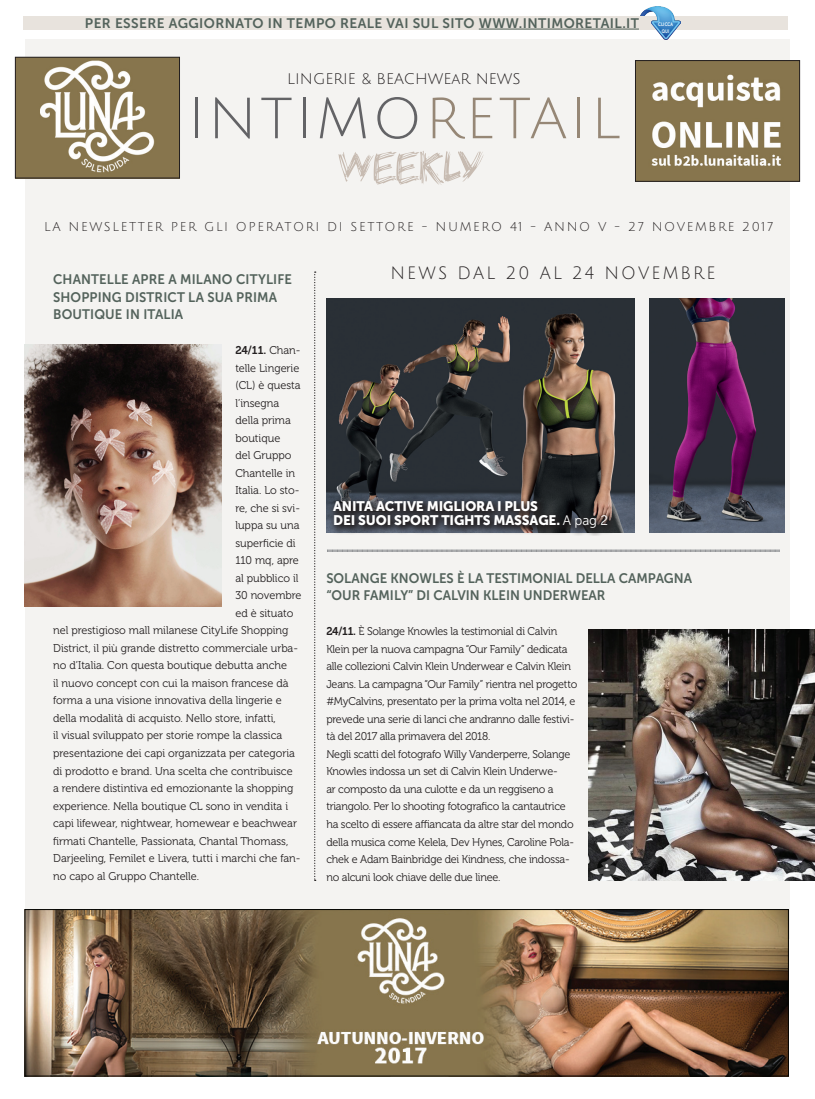
<style>
.page{position:relative;width:815px;height:1099px;background:#fff}
.page>*{position:absolute;margin:0;border:0;box-sizing:border-box;transform-origin:0 0}
.t1{font:56.75px "Julius Sans One";letter-spacing:.05em;color:#636366}
.t2{font:17.5px "Julius Sans One";letter-spacing:.13em;color:#231f20;scale:.96 1}
.t3{font:15px "Julius Sans One";color:#231f20}
.t4{font:13.75px/17.5px "Museo Sans 700";letter-spacing:.01em;color:#53625b;scale:.95 1}
.t5{font:13.75px "Museo Sans 700";letter-spacing:.03em;color:#53625b}
.t6{font:13.75px/13.8px "Museo Sans 900";letter-spacing:-.01em;color:#fff}
.t7{font:12.5px "Julius Sans One";letter-spacing:.13em;color:#231f20}
.t8{font:11.25px "Museo 300";letter-spacing:-.005em;color:#231f20}
.t9{font:11.25px/17.5px "Museo 300";letter-spacing:-.005em;color:#231f20;scale:.96 1}
.t10{font:11.25px "Museo 700";color:#231f20}
.t11{font:5px/6.2px "Museo Sans 700";letter-spacing:.03em;color:#fff;text-align:center;scale:.8 1}
.s1{color:#968776}
.s2{font-family:"Museo 300"}
.s3{font-family:"Museo Sans 300"}
.s4{font-family:"Museo 700"}
</style>
<div class="page">
<div style="left:25px;top:39px;width:764px;height:899px;background:#f4f3f1"></div>
<svg style="left:338px;top:151px;width:146px;height:34px"></svg>
<div style="left:23px;top:16px;width:764px;height:13px;background:#e8e3dd"></div>
<hr style="left:479px;top:29px;width:160px;height:1px;background:#53625b">
<img style="left:641px;top:6px;width:40px;height:33px">
<svg style="left:641px;top:16px;width:8px;height:4px"></svg>
<svg style="left:314px;top:271px;width:2px;height:610px"></svg>
<img style="left:27px;top:911px;width:760px;height:163px">
<div style="left:25px;top:909px;width:764px;height:167px;border:1px solid #040503"></div>
<img style="left:25px;top:344px;width:196px;height:262px">
<img style="left:326px;top:298px;width:309px;height:234px">
<img style="left:649px;top:298px;width:136px;height:234px">
<svg style="left:327px;top:494px;width:289px;height:42px;background:#46464a"></svg>
<svg style="left:327px;top:549px;width:453px;height:3px"></svg>
<img style="left:588px;top:629px;width:227px;height:252px">
<img style="left:17px;top:59px;width:161px;height:117px">
<div style="left:15px;top:57px;width:165px;height:121px;border:1px solid #231f20"></div>
<img style="left:637px;top:62px;width:161px;height:118px">
<div style="left:635px;top:60px;width:165px;height:122px;border:1px solid #231f20"></div>
<p class="t5" style="left:85px;top:15px;width:555px">PER ESSERE AGGIORNATO IN TEMPO REALE VAI SUL SITO WWW.INTIMORETAIL.IT</p>
<p class="t11" style="left:658px;top:22px;width:20px">CLICCA<br>QUI</p>
<h3 class="t3" style="left:287px;top:71px;width:235px">LINGERIE &amp; BEACHWEAR NEWS</h3>
<h1 class="t1" style="left:187px;top:89px;width:435px">INTIMO<span class="s1">RETAIL</span></h1>
<p class="t7" style="left:44px;top:220px;width:730px">LA NEWSLETTER PER GLI OPERATORI DI SETTORE - NUMERO 41 - ANNO V - 27 NOVEMBRE 2017</p>
<h2 class="t2" style="left:390px;top:264px;width:256px">NEWS DAL 20 AL 24 NOVEMBRE</h2>
<p class="t4" style="left:53px;top:270px;width:253px">CHANTELLE APRE A MILANO CITYLIFE<br>SHOPPING DISTRICT LA SUA PRIMA<br>BOUTIQUE IN ITALIA</p>
<p class="t10" style="left:235px;top:344px;width:67px">24/11. <span class="s2">Chan-</span></p>
<p class="t8" style="left:235px;top:362px;width:65px">telle Lingerie</p>
<p class="t8" style="left:235px;top:379px;width:67px">(CL) è questa</p>
<p class="t8" style="left:235px;top:397px;width:45px">l’insegna</p>
<p class="t8" style="left:235px;top:414px;width:57px">della prima</p>
<p class="t8" style="left:235px;top:432px;width:46px">boutique</p>
<p class="t8" style="left:235px;top:449px;width:58px">del Gruppo</p>
<p class="t8" style="left:235px;top:467px;width:61px">Chantelle in</p>
<p class="t8" style="left:235px;top:484px;width:66px">Italia. Lo sto-</p>
<p class="t8" style="left:235px;top:502px;width:66px">re, che si svi-</p>
<p class="t8" style="left:235px;top:519px;width:66px">luppa su una</p>
<p class="t8" style="left:235px;top:537px;width:62px">superficie di</p>
<p class="t8" style="left:235px;top:554px;width:65px">110 mq, apre</p>
<p class="t8" style="left:235px;top:572px;width:65px">al pubblico il</p>
<p class="t8" style="left:235px;top:589px;width:68px">30 novembre</p>
<p class="t8" style="left:235px;top:607px;width:60px">ed è situato</p>
<p class="t8" style="left:53px;top:624px;width:237px">nel prestigioso mall milanese CityLife Shopping</p>
<p class="t8" style="left:53px;top:642px;width:246px">District, il più grande distretto commerciale urba-</p>
<p class="t8" style="left:53px;top:659px;width:235px">no d’Italia. Con questa boutique debutta anche</p>
<p class="t8" style="left:53px;top:677px;width:237px">il nuovo concept con cui la maison francese dà</p>
<p class="t8" style="left:53px;top:694px;width:230px">forma a una visione innovativa della lingerie e</p>
<p class="t8" style="left:53px;top:712px;width:224px">della modalità di acquisto. Nello store, infatti,</p>
<p class="t8" style="left:53px;top:729px;width:231px">il visual sviluppato per storie rompe la classica</p>
<p class="t8" style="left:53px;top:747px;width:243px">presentazione dei capi organizzata per categoria</p>
<p class="t8" style="left:53px;top:764px;width:241px">di prodotto e brand. Una scelta che contribuisce</p>
<p class="t8" style="left:53px;top:782px;width:242px">a rendere distintiva ed emozionante la shopping</p>
<p class="t8" style="left:53px;top:799px;width:236px">experience. Nella boutique CL sono in vendita i</p>
<p class="t8" style="left:53px;top:817px;width:245px">capi lifewear, nightwear, homewear e beachwear</p>
<p class="t8" style="left:53px;top:834px;width:237px">firmati Chantelle, Passionata, Chantal Thomass,</p>
<p class="t8" style="left:53px;top:852px;width:249px">Darjeeling, Femilet e Livera, tutti i marchi che fan-</p>
<p class="t8" style="left:53px;top:869px;width:148px">no capo al Gruppo Chantelle.</p>
<p class="t6" style="left:333px;top:499px;width:277px">ANITA ACTIVE MIGLIORA I PLUS<br>DEI SUOI SPORT TIGHTS MASSAGE. <span class="s3">A pag 2</span></p>
<p class="t4" style="left:326px;top:569px;width:386px">SOLANGE KNOWLES È LA TESTIMONIAL DELLA CAMPAGNA “OUR FAMILY” DI CALVIN KLEIN U NDERWEAR</p>
<p class="t9" style="left:326px;top:623px;width:263px"><span class="s4">24/11.</span> È Solange Knowles la testimonial di Calvin Klein per la nuova campagna “Our Family” dedicata alle collezioni Calvin Klein Underwear e Calvin Klein Jeans. La campagna “Our Family” rientra nel progetto #MyCalvins, presentato per la prima volta nel 2014, e prevede una serie di lanci che andranno dalle festivi&shy;tà del 2017 alla primavera del 2018.<br>Negli scatti del fotografo Willy Vanderperre, Solange Knowles indossa un set di Calvin Klein Underwe-<br>ar composto da una culotte e da un reggiseno a triangolo. Per lo shooting fotografico la cantautrice ha scelto di essere affiancata da altre star del mondo della musica come Kelela, Dev Hynes, Caroline Pola&shy;chek e Adam Bainbridge dei Kindness, che indossa&shy;no alcuni look chiave delle due linee.</p>
</div>
